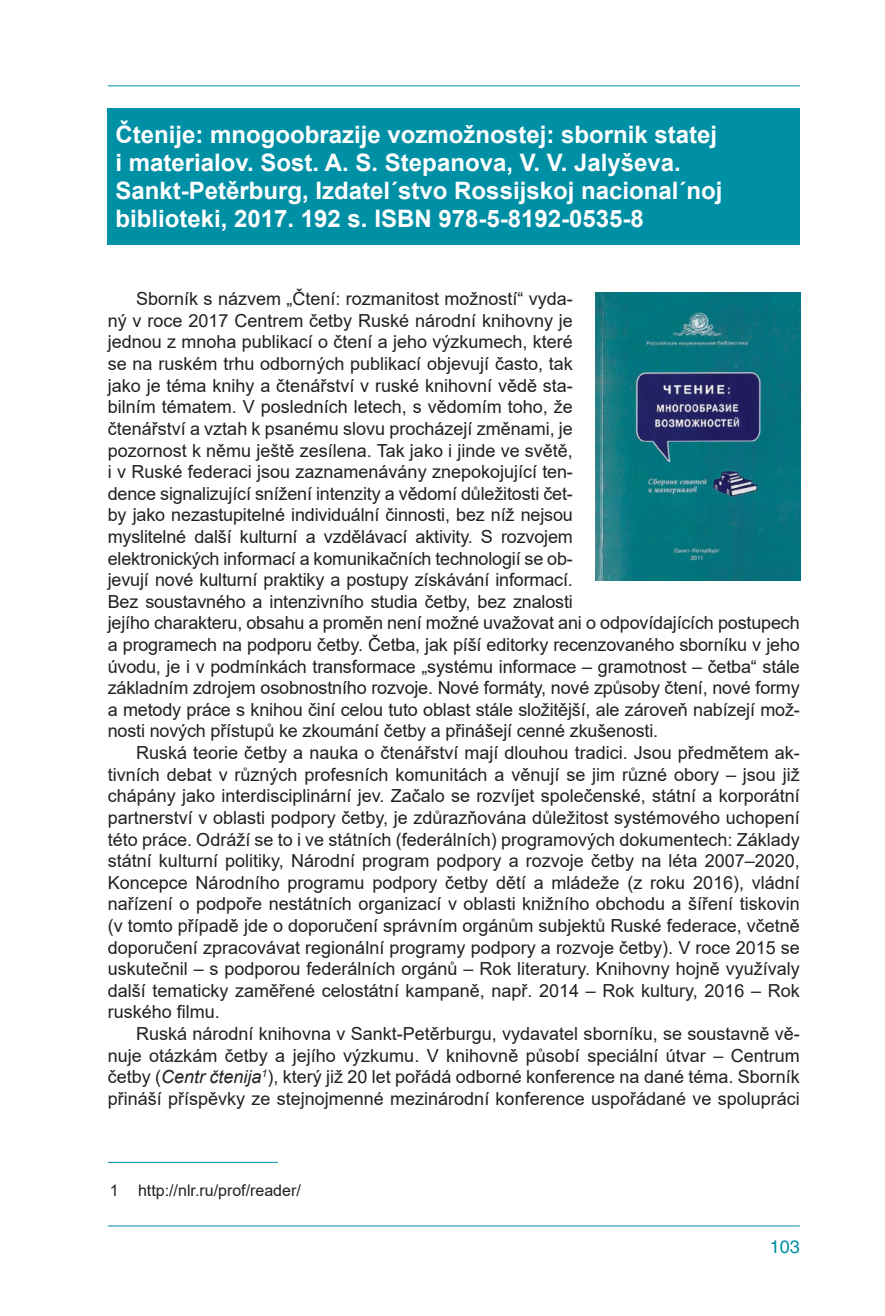
<style>
.page{position:relative;width:885px;height:1316px;background:#fff}
.page>*{position:absolute;margin:0;border:0;box-sizing:border-box;transform-origin:0 0}
.Základní_text{font:700 24px/28px "Arial";color:#fff}
.t1{font:18px/21.6px "Arial";letter-spacing:-.01em;color:#231f20;text-align:justify}
.t2{font:18px "Helvetica CE";color:#0090a5}
.t3{font:16px "Arial";color:#231f20}
.s1{font-style:italic}
</style>
<div class="page">
<hr style="left:108px;top:85px;width:691px;height:1px;background:#0090a5">
<hr style="left:108px;top:1225px;width:691px;height:1px;background:#0090a5">
<div style="left:108px;top:109px;width:691px;height:136px;background:#0090a5"></div>
<img style="left:595px;top:292px;width:205px;height:289px">
<hr style="left:108px;top:1161px;width:170px;height:1px;background:#0090a5">
<p class="Základní_text" style="left:115px;top:121px;width:603px">Čtenije: mnogoobrazije vozmožnostej: sbornik statej i materialov. Sost. A. S. Stepanova, V. V. Jalyševa.</p>
<p class="Základní_text" style="left:115px;top:177px;width:608px">Sankt-Petěrburg, Izdatel´stvo Rossijskoj nacional´noj biblioteki, 2017. 192 s. ISBN 978-5-8192-0535-8</p>
<p class="t1" style="left:108px;top:288px;width:693px;text-align:left;text-indent:28px">Sborník s názvem „Čtení: rozmanitost možností“ vyda-<br>ný v roce 2017 Centrem četby Ruské národní knihovny je<br>jednou z mnoha publikací o čtení a jeho výzkumech, které<br>se na ruském trhu odborných publikací objevují často, tak<br>jako je téma knihy a čtenářství v ruské knihovní vědě sta-<br>bilním tématem. V posledních letech, s vědomím toho, že<br>čtenářství a vztah k psanému slovu procházejí změnami, je<br>pozornost k němu ještě zesílena. Tak jako i jinde ve světě,<br>i v Ruské federaci jsou zaznamenávány znepokojující ten-<br>dence signalizující snížení intenzity a vědomí důležitosti čet-<br>by jako nezastupitelné individuální činnosti, bez níž nejsou<br>myslitelné další kulturní a vzdělávací aktivity. S rozvojem<br>elektronických informací a komunikačních technologií se ob-<br>jevují nové kulturní praktiky a postupy získávání informací.<br>Bez soustavného a intenzivního studia četby, bez znalosti<br>jejího charakteru, obsahu a proměn není možné uvažovat ani o odpovídajících postupech a programech na podporu četby. Četba, jak píší editorky recenzovaného sborníku v jeho úvodu, je i v podmínkách transformace „systému informace – gramotnost – četba“ stále základním zdrojem osobnostního rozvoje. Nové formáty, nové způsoby čtení, nové formy a metody práce s knihou činí celou tuto oblast stále složitější, ale zároveň nabízejí mož&shy;nosti nových přístupů ke zkoumání četby a přinášejí cenné zkušenosti.</p>
<p class="t1" style="left:108px;top:741px;width:693px;text-indent:28px">Ruská teorie četby a nauka o čtenářství mají dlouhou tradici. Jsou předmětem ak&shy;tivních debat v různých profesních komunitách a věnují se jim různé obory – jsou již chápány jako interdisciplinární jev. Začalo se rozvíjet společenské, státní a korporátní partnerství v oblasti podpory četby, je zdůrazňována důležitost systémového uchopení této práce. Odráží se to i ve státních (federálních) programových dokumentech: Základy státní kulturní politiky, Národní program podpory a rozvoje četby na léta 2007–2020, Koncepce Národního programu podpory četby dětí a mládeže (z roku 2016), vládní nařízení o podpoře nestátních organizací v oblasti knižního obchodu a šíření tiskovin (v tomto případě jde o doporučení správním orgánům subjektů Ruské federace, včetně doporučení zpracovávat regionální programy podpory a rozvoje četby). V roce 2015 se uskutečnil – s podporou federálních orgánů – Rok literatury. Knihovny hojně využívaly další tematicky zaměřené celostátní kampaně, např. 2014 – Rok kultury, 2016 – Rok ruského filmu.</p>
<p class="t1" style="left:108px;top:1022px;width:693px;text-indent:28px">Ruská národní knihovna v Sankt-Petěrburgu, vydavatel sborníku, se soustavně vě&shy;nuje otázkám četby a jejího výzkumu. V knihovně působí speciální útvar – Centrum četby (<span class="s1">Centr čtenija</span><sup>1</sup>), který již 20 let pořádá odborné konference na dané téma. Sborník přináší příspěvky ze stejnojmenné mezinárodní konference uspořádané ve spolupráci</p>
<p class="t3" style="left:110px;top:1178px;width:193px">1 http://nlr.ru/prof/reader/</p>
<p class="t2" style="left:769px;top:1235px;width:32px">103</p>
</div>
